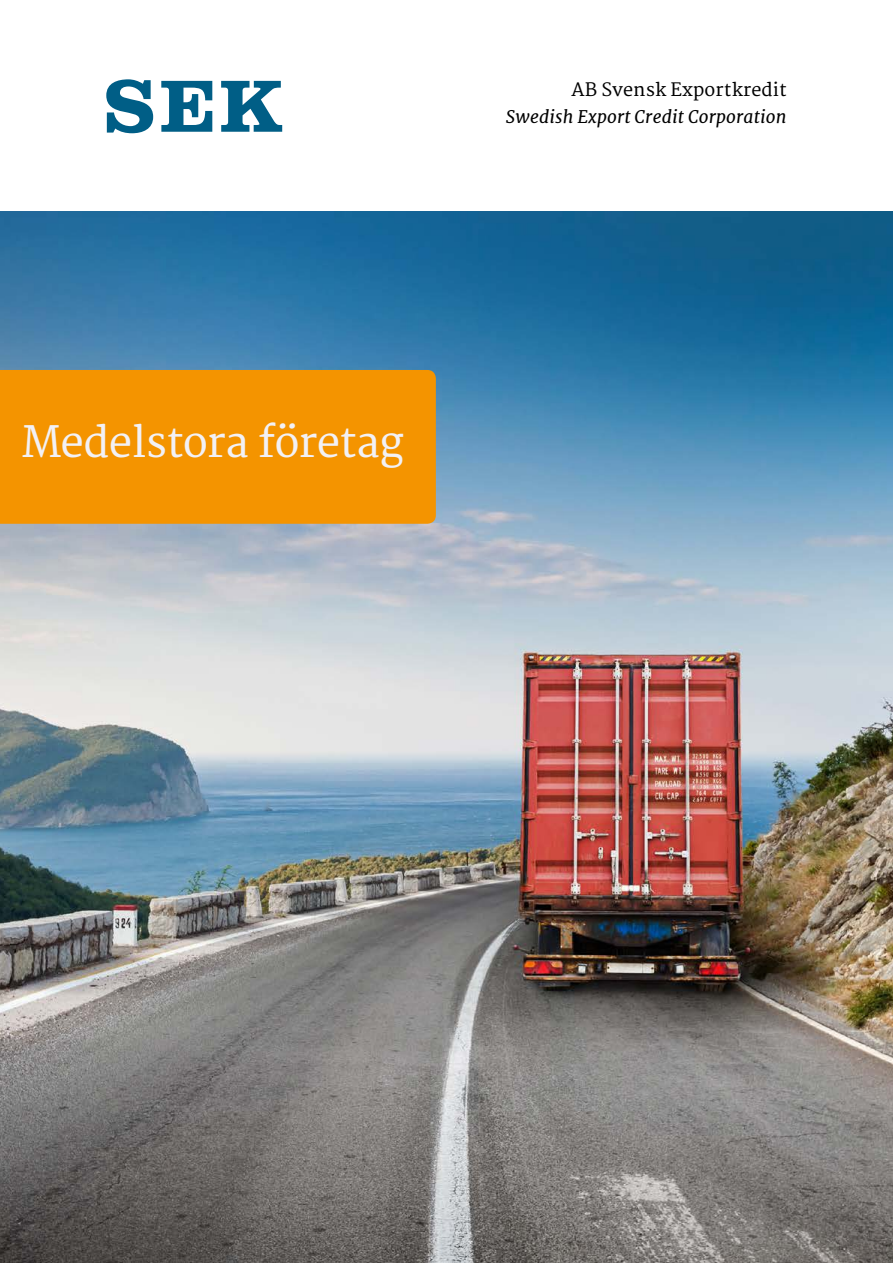
<style>
.page{position:relative;width:893px;height:1263px;background:#fff}
.page>*{position:absolute;margin:0;border:0;box-sizing:border-box;transform-origin:0 0}
.t1{font:42px "Merriweather";letter-spacing:-.02em;color:#f2f1f5}
.t2{font:18px "Merriweather";letter-spacing:.01em;color:#000}
.t3{font:italic 17.55px "Merriweather";letter-spacing:.01em;color:#000}
</style>
<div class="page">
<img style="left:0;top:211px;width:893px;height:1052px">
<svg style="left:106px;top:79px;width:47px;height:54px"></svg>
<svg style="left:161px;top:81px;width:51px;height:51px"></svg>
<svg style="left:221px;top:81px;width:61px;height:51px"></svg>
<div style="left:0;top:370px;width:436px;height:154px;background:#f49400"></div>
<p class="t2" style="left:571px;top:79px;width:217px">AB Svensk Exportkredit</p>
<p class="t3" style="left:506px;top:106px;width:282px">Swedish Export Credit Corporation</p>
<h1 class="t1" style="left:21px;top:418px;width:384px">Medelstora företag</h1>
</div>
